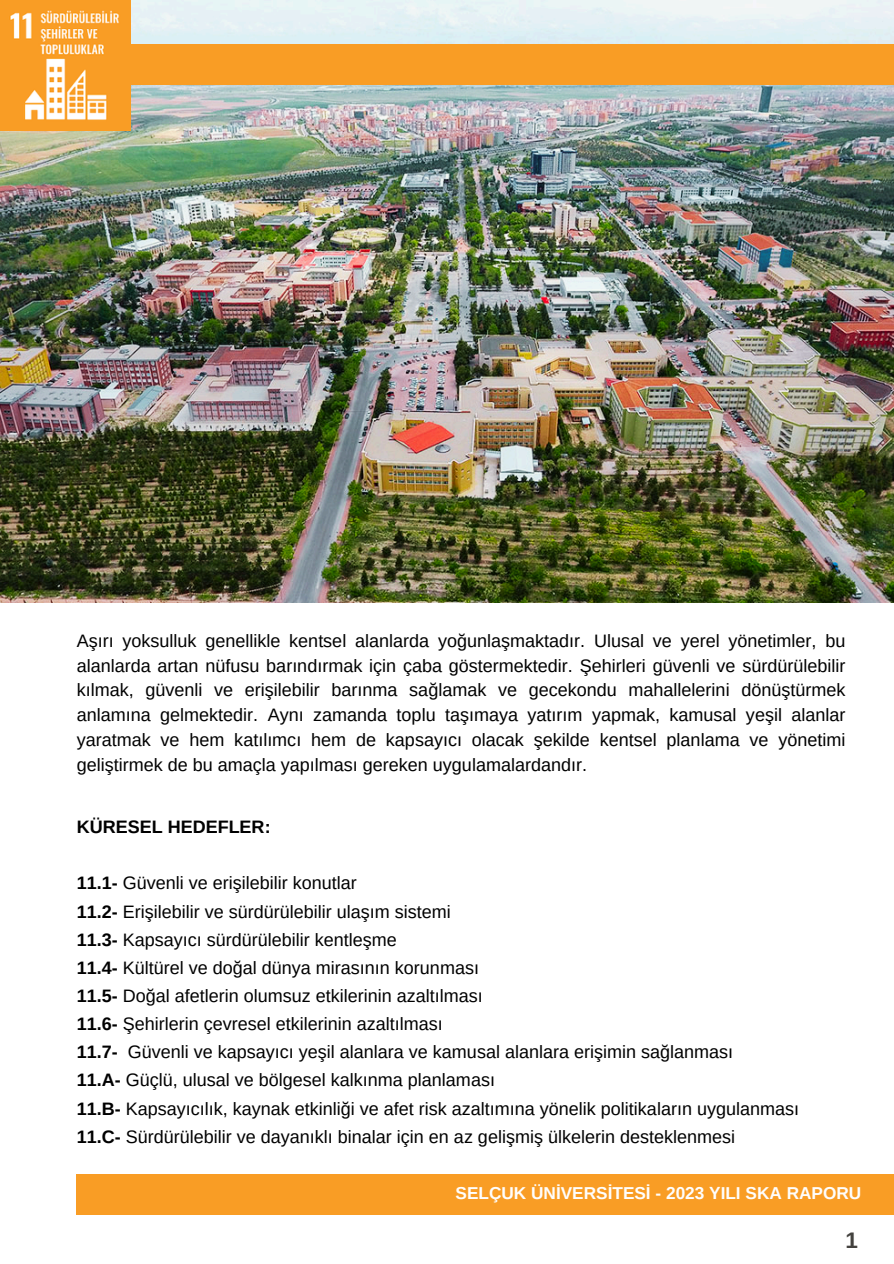
<style>
.page{position:relative;width:894px;height:1264px;background:#fff}
.page>*{position:absolute;margin:0;border:0;box-sizing:border-box;transform-origin:0 0}
.t1{font:700 22.5px "Arimo";color:#44423f}
.t2{font:18px/24.8px "Arimo";color:#000;text-align:justify}
.t3{font:700 18px "Arimo";color:#000}
.t4{font:700 17.25px "Arimo";color:#fffefd}
.s1{font-weight:700}
</style>
<div class="page">
<div style="left:77px;top:1174px;width:816px;height:40px;background:#f99d25"></div>
<img style="left:0;top:0;width:893px;height:602px">
<div style="left:110px;top:44px;width:783px;height:40px;background:#f99d25"></div>
<img style="left:0;top:0;width:130px;height:130px">
<p class="t2" style="left:77px;top:628px;width:770px">Aşırı yoksulluk genellikle kentsel alanlarda yoğunlaşmaktadır. Ulusal ve yerel yönetimler, bu alanlarda artan nüfusu barındırmak için çaba göstermektedir. Şehirleri güvenli ve sürdürülebilir kılmak, güvenli ve erişilebilir barınma sağlamak ve gecekondu mahallelerini dönüştürmek anlamına gelmektedir. Aynı zamanda toplu taşımaya yatırım yapmak, kamusal yeşil alanlar yaratmak ve hem katılımcı hem de kapsayıcı olacak şekilde kentsel planlama ve yönetimi geliştirmek de bu amaçla yapılması gereken uygulamalardandır.</p>
<p class="t3" style="left:77px;top:816px;width:195px">KÜRESEL HEDEFLER:</p>
<h1 class="t2" style="left:77px;top:870px;width:282px"><span class="s1">11.1-</span> Güvenli ve erişilebilir konutlar</h1>
<p class="t2" style="left:77px;top:898px;width:375px"><span class="s1">11.2-</span> Erişilebilir ve sürdürülebilir ulaşım sistemi</p>
<p class="t2" style="left:77px;top:927px;width:321px"><span class="s1">11.3-</span> Kapsayıcı sürdürülebilir kentleşme</p>
<p class="t2" style="left:77px;top:955px;width:404px"><span class="s1">11.4-</span> Kültürel ve doğal dünya mirasının korunması</p>
<p class="t2" style="left:77px;top:983px;width:407px"><span class="s1">11.5-</span> Doğal afetlerin olumsuz etkilerinin azaltılması</p>
<p class="t2" style="left:77px;top:1011px;width:367px"><span class="s1">11.6-</span> Şehirlerin çevresel etkilerinin azaltılması</p>
<p class="t2" style="left:77px;top:1039px;width:657px"><span class="s1">11.7-</span> Güvenli ve kapsayıcı yeşil alanlara ve kamusal alanlara erişimin sağlanması</p>
<p class="t2" style="left:77px;top:1067px;width:419px"><span class="s1">11.A-</span> Güçlü, ulusal ve bölgesel kalkınma planlaması</p>
<p class="t2" style="left:77px;top:1095px;width:723px"><span class="s1">11.B-</span> Kapsayıcılık, kaynak etkinliği ve afet risk azaltımına yönelik politikaların uygulanması</p>
<p class="t2" style="left:77px;top:1123px;width:659px"><span class="s1">11.C-</span> Sürdürülebilir ve dayanıklı binalar için en az gelişmiş ülkelerin desteklenmesi</p>
<h1 class="t4" style="left:455px;top:1182px;width:407px">SELÇUK ÜNİVERSİTESİ - 2023 YILI SKA RAPORU</h1>
<p class="t1" style="left:845px;top:1227px;width:14px">1</p>
</div>
